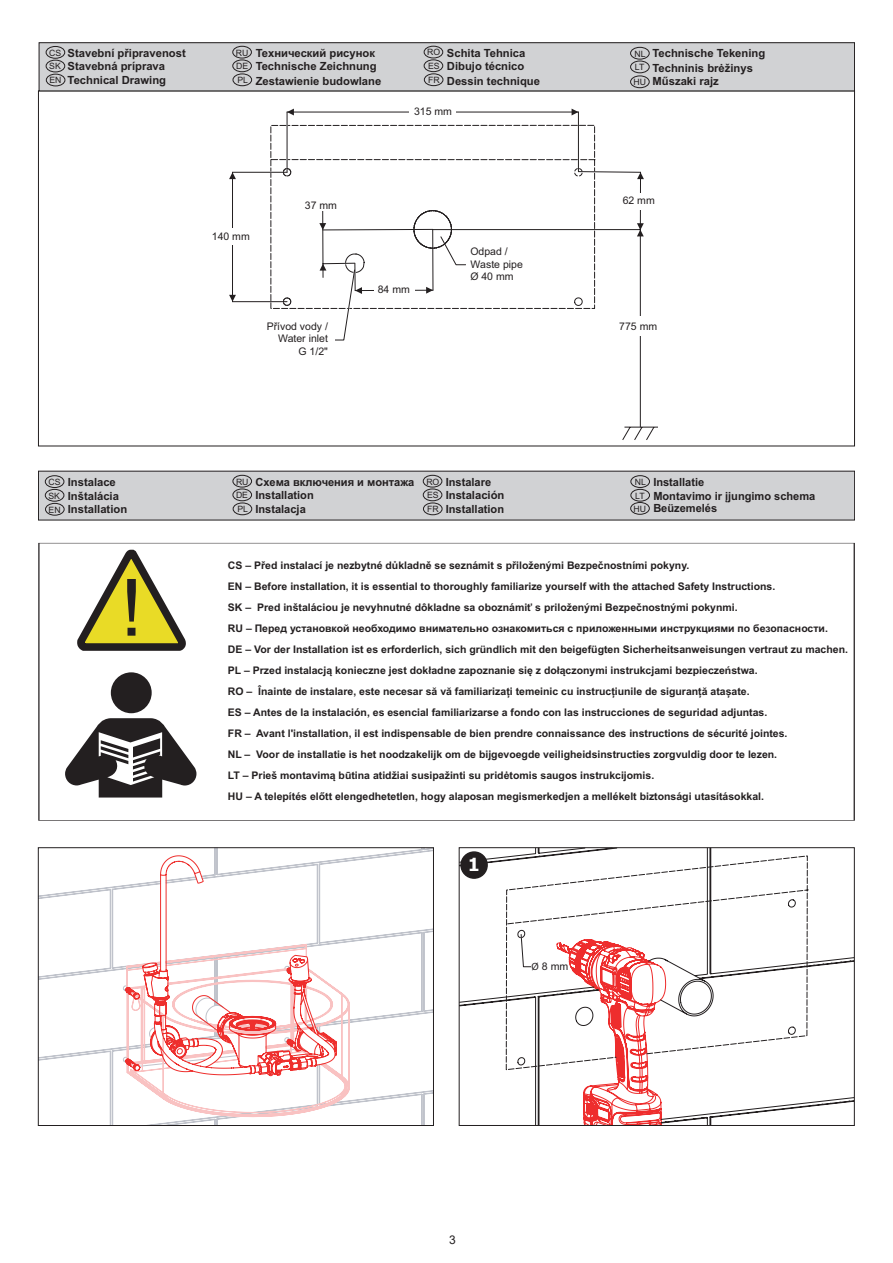
<style>
.page{position:relative;width:893px;height:1263px;background:#fff}
.page>*{position:absolute;margin:0;border:0;box-sizing:border-box;transform-origin:0 0}
.t1{font:79.2px "Arial";color:#231f20}
.t2{font:700 18px "Tahoma";color:#fff}
.t3{font:12px "Arial";color:#231f20}
.t4{font:700 11.25px/13.5px "Arial";color:#231f20}
.t5{font:700 10.5px/21px "Arial";color:#231f20}
.t6{font:10.5px/12.6px "Arial";color:#231f20;text-align:right}
.t7{font:8.7px "Arial";color:#231f20}
.s1{font-weight:400;font-size:8.7px}
.s2{font-family:"Myriad Pro"}
</style>
<div class="page">
<svg style="left:461px;top:849px;width:392px;height:275px"></svg>
<svg style="left:505px;top:855px;width:304px;height:215px"></svg>
<svg style="left:520px;top:934px;width:12px;height:33px"></svg>
<div style="left:531px;top:959px;width:36px;height:15px;background:#fff"></div>
<div style="left:459px;top:847px;width:396px;height:279px;border:1px solid #231f20"></div>
<div style="left:39px;top:43px;width:815px;height:48px;background:#d1d2d4"></div>
<div style="left:46px;top:60px;width:19px;height:12px;border:1px solid #231f20;border-radius:50%"></div>
<div style="left:46px;top:46px;width:19px;height:13px;border:1px solid #231f20;border-radius:50%"></div>
<div style="left:46px;top:74px;width:19px;height:12px;border:1px solid #231f20;border-radius:50%"></div>
<div style="left:232px;top:60px;width:20px;height:12px;border:1px solid #231f20;border-radius:50%"></div>
<div style="left:232px;top:46px;width:20px;height:12px;border:1px solid #231f20;border-radius:50%"></div>
<div style="left:233px;top:74px;width:19px;height:12px;border:1px solid #231f20;border-radius:50%"></div>
<div style="left:424px;top:59px;width:19px;height:13px;border:1px solid #231f20;border-radius:50%"></div>
<div style="left:424px;top:46px;width:19px;height:12px;border:1px solid #231f20;border-radius:50%"></div>
<div style="left:424px;top:73px;width:19px;height:13px;border:1px solid #231f20;border-radius:50%"></div>
<div style="left:630px;top:61px;width:20px;height:12px;border:1px solid #231f20;border-radius:50%"></div>
<div style="left:630px;top:47px;width:20px;height:13px;border:1px solid #231f20;border-radius:50%"></div>
<div style="left:630px;top:76px;width:20px;height:12px;border:1px solid #231f20;border-radius:50%"></div>
<div style="left:38px;top:471px;width:817px;height:49px;background:#d1d2d4"></div>
<div style="left:45px;top:489px;width:19px;height:13px;border:1px solid #231f20;border-radius:50%"></div>
<div style="left:45px;top:475px;width:19px;height:13px;border:1px solid #231f20;border-radius:50%"></div>
<div style="left:45px;top:503px;width:20px;height:12px;border:1px solid #231f20;border-radius:50%"></div>
<div style="left:233px;top:489px;width:19px;height:12px;border:1px solid #231f20;border-radius:50%"></div>
<div style="left:233px;top:475px;width:19px;height:12px;border:1px solid #231f20;border-radius:50%"></div>
<div style="left:233px;top:503px;width:19px;height:12px;border:1px solid #231f20;border-radius:50%"></div>
<div style="left:423px;top:489px;width:19px;height:12px;border:1px solid #231f20;border-radius:50%"></div>
<div style="left:423px;top:475px;width:19px;height:12px;border:1px solid #231f20;border-radius:50%"></div>
<div style="left:423px;top:503px;width:19px;height:12px;border:1px solid #231f20;border-radius:50%"></div>
<div style="left:630px;top:489px;width:20px;height:12px;border:1px solid #231f20;border-radius:50%"></div>
<div style="left:630px;top:475px;width:20px;height:13px;border:1px solid #231f20;border-radius:50%"></div>
<div style="left:630px;top:502px;width:20px;height:13px;border:1px solid #231f20;border-radius:50%"></div>
<svg style="left:38px;top:543px;width:817px;height:278px"></svg>
<svg style="left:65px;top:672px;width:131px;height:125px"></svg>
<svg style="left:77px;top:550px;width:109px;height:101px"></svg>
<svg style="left:270px;top:125px;width:326px;height:184px"></svg>
<svg style="left:572px;top:109px;width:6px;height:6px"></svg>
<hr style="left:287px;top:112px;width:291px;height:1px;background:#231f20">
<svg style="left:287px;top:109px;width:7px;height:6px"></svg>
<hr style="left:578px;top:112px;width:1px;height:60px;background:#231f20">
<hr style="left:287px;top:112px;width:1px;height:60px;background:#231f20">
<div style="left:409px;top:104px;width:47px;height:16px;background:#fff"></div>
<svg style="left:229px;top:173px;width:7px;height:6px"></svg>
<svg style="left:229px;top:295px;width:7px;height:6px"></svg>
<hr style="left:232px;top:172px;width:55px;height:1px;background:#231f20">
<hr style="left:232px;top:172px;width:1px;height:130px;background:#231f20">
<hr style="left:232px;top:301px;width:55px;height:1px;background:#231f20">
<div style="left:209px;top:228px;width:47px;height:17px;background:#fff"></div>
<hr style="left:640px;top:230px;width:1px;height:197px;background:#231f20">
<svg style="left:283px;top:168px;width:361px;height:173px"></svg>
<div style="left:617px;top:316px;width:47px;height:19px;background:#fff"></div>
<svg style="left:622px;top:426px;width:36px;height:14px"></svg>
<svg style="left:40px;top:849px;width:392px;height:275px"></svg>
<svg style="left:340px;top:944px;width:16px;height:173px"></svg>
<svg style="left:125px;top:855px;width:215px;height:269px"></svg>
<div style="left:38px;top:847px;width:396px;height:279px;border:1px solid #231f20"></div>
<div style="left:460px;top:851px;width:28px;height:28px;border:2px solid #231f20;border-radius:50%"></div>
<div style="left:461px;top:852px;width:26px;height:26px;background:#231f20;border-radius:50%"></div>
<p class="t4" style="left:68px;top:46px;width:120px">Stavební připravenost<br>Stavebná príprava</p>
<p class="t4" style="left:68px;top:74px;width:100px">Technical Drawing</p>
<p class="t7" style="left:49px;top:47px;width:14px">CS</p>
<p class="t7" style="left:49px;top:74px;width:14px">EN</p>
<p class="t7" style="left:49px;top:60px;width:13px">SK</p>
<p class="t7" style="left:236px;top:46px;width:14px">RU</p>
<p class="t7" style="left:237px;top:74px;width:12px">PL</p>
<p class="t7" style="left:236px;top:60px;width:14px">DE</p>
<p class="t4" style="left:256px;top:46px;width:123px">Технический рисунок<br>Technische Zeichnung</p>
<p class="t4" style="left:256px;top:74px;width:127px">Zestawienie budowlane</p>
<p class="t4" style="left:447px;top:46px;width:80px">Schita Tehnica<br>Dibujo técnico</p>
<p class="t4" style="left:447px;top:74px;width:95px">Dessin technique</p>
<p class="t7" style="left:427px;top:46px;width:15px">RO</p>
<p class="t7" style="left:428px;top:74px;width:13px">FR</p>
<p class="t7" style="left:428px;top:60px;width:13px">ES</p>
<p class="t4" style="left:652px;top:46px;width:114px;line-height:14.7px">Technische Tekening<br>Techninis brėžinys</p>
<p class="t4" style="left:652px;top:75px;width:68px">Műszaki rajz</p>
<p class="t7" style="left:635px;top:48px;width:13px">NL</p>
<p class="t7" style="left:633px;top:76px;width:14px">HU</p>
<p class="t7" style="left:635px;top:61px;width:11px">LT</p>
<p class="t6" style="left:414px;top:105px;width:39px">315 mm</p>
<p class="t6" style="left:212px;top:230px;width:39px">140 mm</p>
<p class="t6" style="left:305px;top:199px;width:34px">37 mm</p>
<p class="t6" style="left:378px;top:283px;width:34px">84 mm</p>
<p class="t6" style="left:470px;top:245px;width:54px;text-align:left">Odpad /<br>Waste pipe<br>Ø 40 mm</p>
<p class="t6" style="left:623px;top:194px;width:34px">62 mm</p>
<p class="t6" style="left:267px;top:320px;width:63px">Přívod vody /</p>
<p class="t6" style="left:619px;top:320px;width:39px">775 mm</p>
<p class="t6" style="left:278px;top:332px;width:51px">Water inlet<br>G 1/2"</p>
<p class="t7" style="left:48px;top:476px;width:14px">CS</p>
<p class="t7" style="left:49px;top:503px;width:14px">EN</p>
<p class="t7" style="left:48px;top:490px;width:13px">SK</p>
<p class="t4" style="left:68px;top:475px;width:61px">Instalace<br>Inštalácia<br>Installation</p>
<p class="t1" style="left:120px;top:553px;width:24px">!</p>
<p class="t7" style="left:236px;top:475px;width:14px">RU</p>
<p class="t7" style="left:237px;top:503px;width:12px">PL</p>
<p class="t7" style="left:236px;top:489px;width:14px">DE</p>
<p class="t4" style="left:255px;top:475px;width:161px">Cxeмa включeния и мoнтaжa<br>Installation<br>Instalacja</p>
<p class="t4" style="left:446px;top:475px;width:60px">Instalare<br>Instalación<br>Installation</p>
<p class="t7" style="left:426px;top:475px;width:15px">RO</p>
<p class="t7" style="left:427px;top:503px;width:13px">FR</p>
<p class="t7" style="left:427px;top:489px;width:13px">ES</p>
<p class="t4" style="left:635px;top:475px;width:71px"><span class="s1">NL</span> Installatie</p>
<p class="t4" style="left:653px;top:489px;width:164px">Montavimo ir įjungimo schema</p>
<p class="t4" style="left:633px;top:502px;width:85px"><span class="s1">HU</span> Beüzemelés</p>
<p class="t7" style="left:635px;top:489px;width:11px">LT</p>
<p class="t5" style="left:228px;top:554px;width:622px">CS – Před instalací je nezbytné důkladně se seznámit s přiloženými Bezpečnostními pokyny.<br>EN – Before installation, it is essential to thoroughly familiarize yourself with the attached Safety Instructions.<br>SK – Pred inštaláciou je nevyhnutné dôkladne sa oboznámiť s priloženými Bezpečnostnými pokynmi.<br>RU – Перед установкой необходимо внимательно ознакомиться с приложенными инструкциями по безопасности.<br>DE – Vor der Installation ist es erforderlich, sich gründlich mit den beigefügten Sicherheitsanweisungen vertraut zu machen.<br>PL – Przed instalacją konieczne jest dokładne zapoznanie się z dołączonymi instrukcjami bezpieczeństwa.<br>RO – Înainte de instalare, este necesar să vă familiarizați temeinic cu instrucțiunile de siguranță atașate.<br>ES – Antes de la instalación, es esencial familiarizarse a fondo con las instrucciones de seguridad adjuntas.<br>FR – Avant l'installation, il est indispensable de bien prendre connaissance des instructions de sécurité jointes.<br>NL – Voor de installatie is het noodzakelijk om de bijgevoegde veiligheidsinstructies zorgvuldig door te lezen.<br>LT – Prieš montavimą būtina atidžiai susipažinti su pridėtomis saugos instrukcijomis.<br>HU – A telepítés előtt elengedhetetlen, hogy alaposan megismerkedjen a mellékelt biztonsági utasításokkal.</p>
<p class="t2" style="left:468px;top:852px;width:13px">1</p>
<p class="t6" style="left:532px;top:960px;width:38px"><span class="s2">Ø</span> 8 mm</p>
<p class="t3" style="left:449px;top:1231px;width:8px">3</p>
</div>
